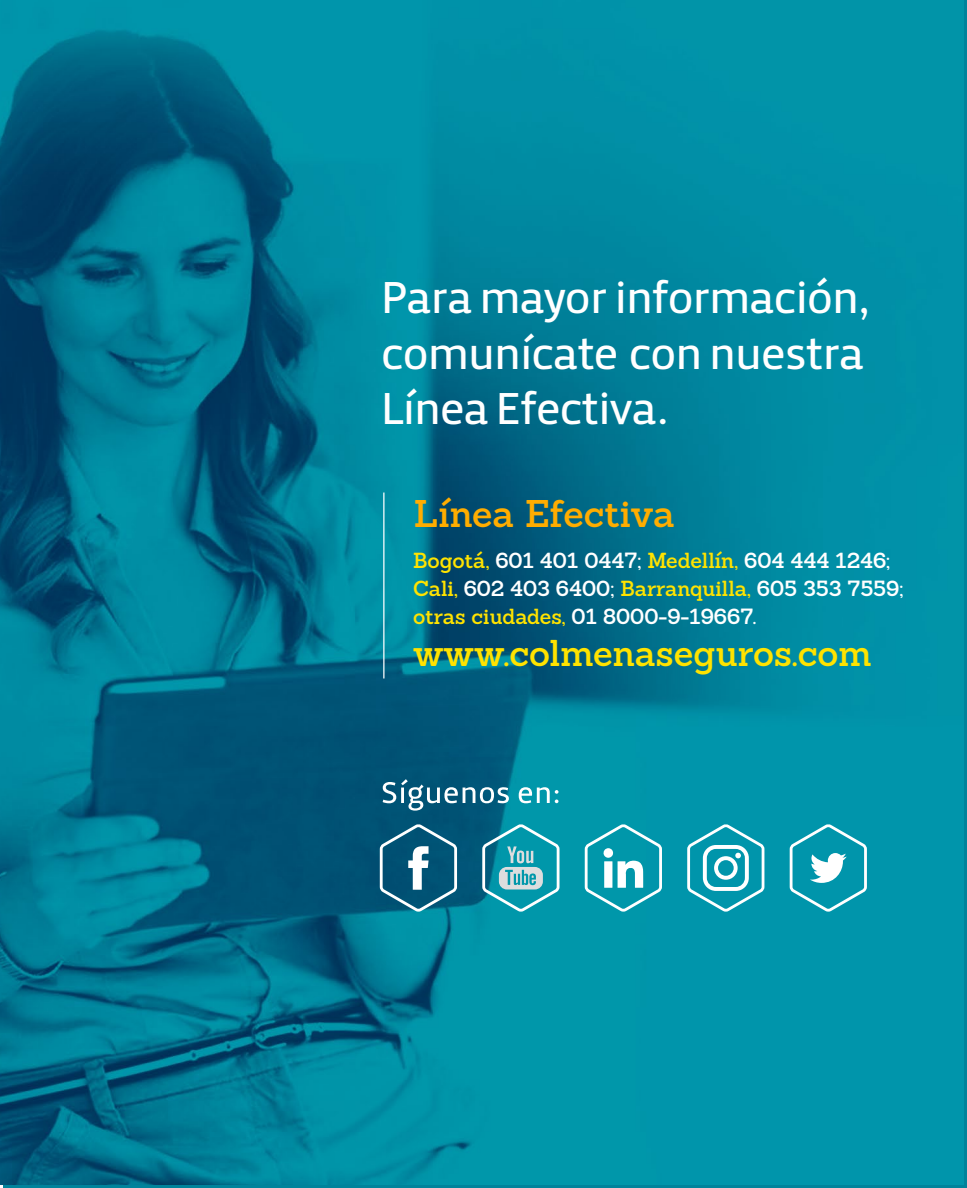
<style>
.page{position:relative;width:967px;height:1188px;background:#fff}
.page>*{position:absolute;margin:0;border:0;box-sizing:border-box;transform-origin:0 0}
.t1{font:46.25px/55.5px "Priva Two Pro";letter-spacing:-.025em;color:#fff}
.t2{font:600 37.62px "Sanchez";color:#ffad00}
.t3{font:600 36.25px "Sanchez";color:#ffe300}
.t4{font:600 21.25px/27.9px "Sanchez";color:#fff}
.s1{color:#ffe300}
</style>
<div class="page">
<img style="left:0;top:0;width:962px;height:1184px">
<hr style="left:383px;top:492px;width:1px;height:186px;background:#fff">
<svg style="left:382px;top:779px;width:126px;height:31px;background:#387a94"></svg>
<svg style="left:518px;top:787px;width:40px;height:16px"></svg>
<svg style="left:482px;top:824px;width:77px;height:87px;background:#38a4b4"></svg>
<svg style="left:687px;top:824px;width:77px;height:87px"></svg>
<svg style="left:380px;top:824px;width:77px;height:87px;background:#2e728e"></svg>
<svg style="left:584px;top:824px;width:77px;height:87px"></svg>
<svg style="left:789px;top:824px;width:77px;height:87px"></svg>
<h1 class="t1" style="left:381px;top:270px;width:490px">Para mayor información, comunícate con nuestra<br>Línea Efectiva.</h1>
<h2 class="t2" style="left:414px;top:488px;width:262px">Línea Efectiva</h2>
<p class="t4" style="left:413px;top:546px;width:491px"><span class="s1">Bogotá,</span> 601 401 0447; <span class="s1">Medellín,</span> 604 444 1246;<br><span class="s1">Cali,</span> 602 403 6400; <span class="s1">Barranquilla,</span> 605 353 7559; <span class="s1">otras ciudades,</span> 01 8000-9-19667.</p>
<h3 class="t3" style="left:413px;top:629px;width:460px">www.colmenaseguros.com</h3>
</div>
